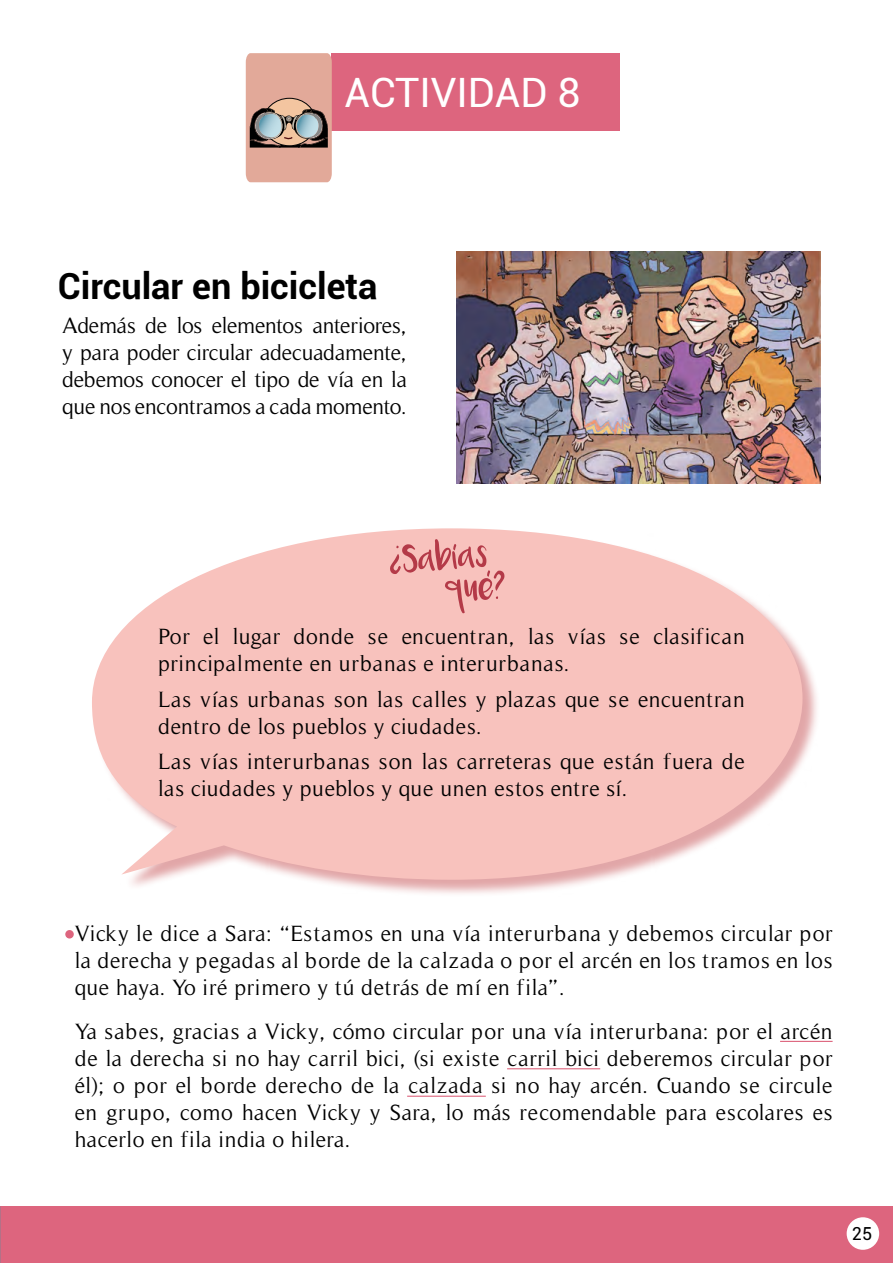
<style>
.page{position:relative;width:893px;height:1263px;background:#fff}
.page>*{position:absolute;margin:0;border:0;box-sizing:border-box;transform-origin:0 0}
.t1{font:40.5px "Roboto";color:#fff}
.t2{font:700 36px "Roboto";color:#000}
.t3{font:22.5px/27px "Timeless";letter-spacing:.025em;color:#000;text-align:justify}
.t4{font:18px "Roboto";color:#000}
</style>
<div class="page">
<div style="left:0;top:1206px;width:893px;height:57px;background:#dd657e"></div>
<div style="left:847px;top:1217px;width:32px;height:33px;background:#fff;border-radius:50%"></div>
<div style="left:332px;top:53px;width:288px;height:78px;background:#dd657e"></div>
<svg style="left:246px;top:53px;width:86px;height:129px;background:#c69d8f"></svg>
<img style="left:457px;top:252px;width:363px;height:231px">
<div style="left:65px;top:930px;width:9px;height:8px;background:#dd657e;border-radius:50%"></div>
<hr style="left:780px;top:1041px;width:53px;height:1px;background:#dd657e">
<hr style="left:507px;top:1068px;width:93px;height:1px;background:#dd657e">
<hr style="left:407px;top:1096px;width:79px;height:1px;background:#dd657e">
<div style="left:92px;top:529px;width:728px;height:368px;background:#d8898b;opacity:.75"></div>
<svg style="left:92px;top:528px;width:710px;height:352px;fill:#f8c2bd"></svg>
<svg style="left:390px;top:539px;width:115px;height:74px;background:#eba9a7"></svg>
<p class="t1" style="left:345px;top:64px;width:238px">ACTIVIDAD 8</p>
<p class="t2" style="left:58px;top:261px;width:321px">Circular en bicicleta</p>
<p class="t3" style="left:62px;top:312px;width:346px">Además de los elementos anteriores, y para poder circular adecuadamente, debemos conocer el tipo de vía en la que nos encontramos a cada momento.</p>
<p class="t3" style="left:158px;top:623px;width:588px">Por el lugar donde se encuentran, las vías se clasifican principalmente en urbanas e interurbanas.</p>
<p class="t3" style="left:158px;top:686px;width:588px">Las vías urbanas son las calles y plazas que se encuentran dentro de los pueblos y ciudades.</p>
<p class="t3" style="left:158px;top:748px;width:588px">Las vías interurbanas son las carreteras que están fuera de las ciudades y pueblos y que unen estos entre sí.</p>
<p class="t3" style="left:75px;top:920px;width:759px">Vicky le dice a Sara: “Estamos en una vía interurbana y debemos circular por la derecha y pegadas al borde de la calzada o por el arcén en los tramos en los que haya. Yo iré primero y tú detrás de mí en fila”.</p>
<p class="t3" style="left:75px;top:1018px;width:759px">Ya sabes, gracias a Vicky, cómo circular por una vía interurbana: por el arcén de la derecha si no hay carril bici, (si existe carril bici deberemos circular por él); o por el borde derecho de la calzada si no hay arcén. Cuando se circule en grupo, como hacen Vicky y Sara, lo más recomendable para escolares es hacerlo en fila india o hilera.</p>
<p class="t4" style="left:852px;top:1220px;width:22px">25</p>
</div>
